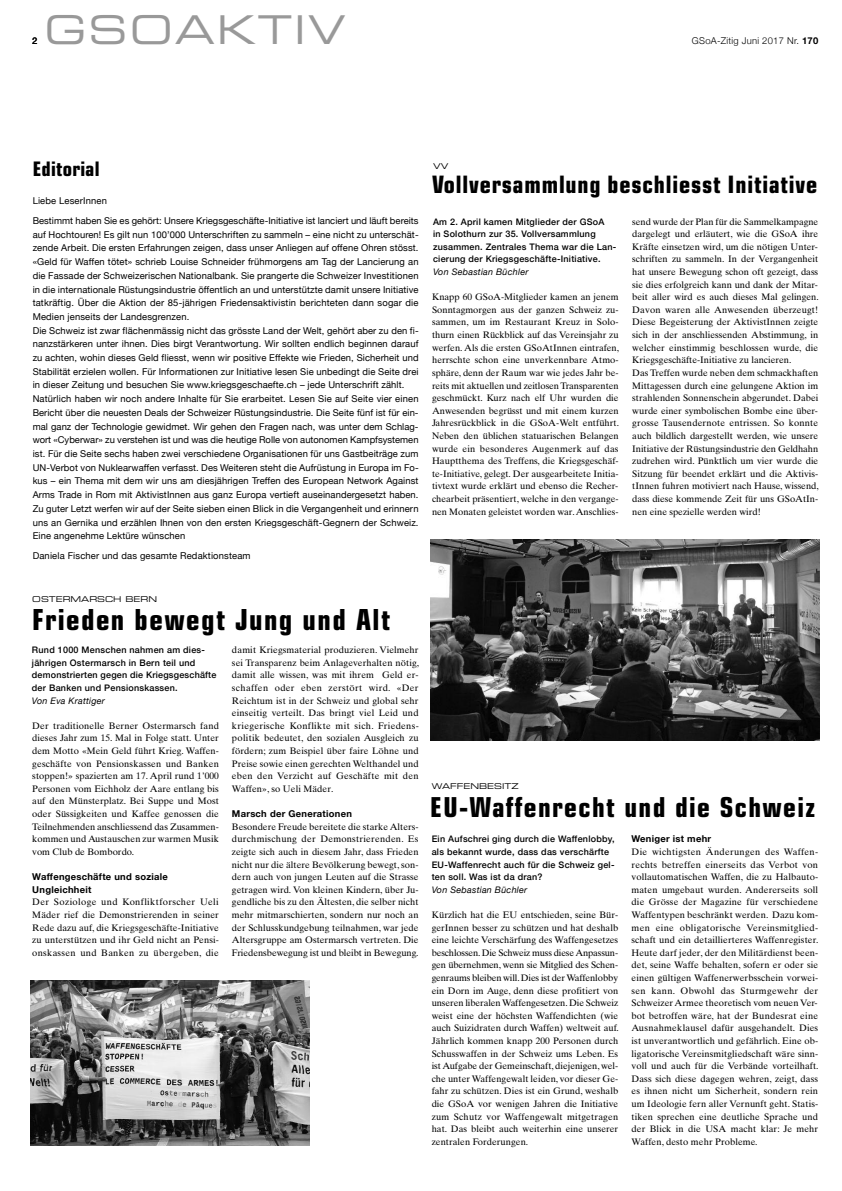
<style>
.page{position:relative;width:842px;height:1191px;background:#fff}
.page>*{position:absolute;margin:0;border:0;box-sizing:border-box;transform-origin:0 0}
.t1{font:39.7px "Eurostile Extended Two";letter-spacing:.05em;color:#999}
.t2{font:700 condensed 29px "Eurostile";letter-spacing:.05em;color:#000}
.t3{font:700 condensed 27.5px "Eurostile";letter-spacing:.05em;color:#000}
.t4{font:700 condensed 24px "Eurostile";letter-spacing:.035em;color:#000}
.t5{font:700 condensed 20px "Eurostile";letter-spacing:.015em;color:#000}
.t6{font:9.4px/12.6px "Times Ten";color:#000;text-align:justify}
.t7{font:9.4px/13.7px "Helvetica Neue";letter-spacing:.01em;color:#000}
.t8{font:700 9.4px/12.6px "Helvetica Neue";letter-spacing:.03em;color:#000}
.t9{font:300 9.4px "Helvetica Neue";letter-spacing:.03em;color:#000}
.t10{font:500 9.2px "Helvetica Neue";color:#000}
.t11{font:500 9px/12.6px "Helvetica Neue";letter-spacing:.03em;color:#000}
.t12{font:italic 9px "Helvetica Neue";letter-spacing:.03em;color:#000}
.t13{font:8px "Eurostile Extended Two";color:#000}
.s1{font-weight:700}
</style>
<div class="page">
<img style="left:431px;top:540px;width:388px;height:200px">
<img style="left:30px;top:980px;width:280px;height:165px">
<p class="t10" style="left:32px;top:35px;width:7px">2</p>
<h1 class="t1" style="left:45px;top:15px;width:303px">GSOAKTIV</h1>
<p class="t9" style="left:692px;top:35px;width:128px">GSoA-Zitig Juni 2017 Nr. <span class="s1">170</span></p>
<h3 class="t5" style="left:33px;top:161px;width:68px">Editorial</h3>
<p class="t7" style="left:33px;top:191px;width:387px;line-height:19.9px">Liebe LeserInnen<br>Bestimmt haben Sie es gehört: Unsere Kriegsgeschäfte-Initiative ist lanciert und läuft bereits</p>
<p class="t7" style="left:33px;top:227px;width:387px">auf Hochtouren! Es gilt nun 100’000 Unterschriften zu sammeln – eine nicht zu unterschät&shy;zende Arbeit. Die ersten Erfahrungen zeigen, dass unser Anliegen auf offene Ohren stösst. «Geld für Waffen tötet» schrieb Louise Schneider frühmorgens am Tag der Lancierung an die Fassade der Schweizerischen Nationalbank. Sie prangerte die Schweizer Investitionen in die internationale Rüstungsindustrie öffentlich an und unterstützte damit unsere Initiative tatkräftig. Über die Aktion der 85-jährigen Friedensaktivistin berichteten dann sogar die Medien jenseits der Landesgrenzen.<br>Die Schweiz ist zwar flächenmässig nicht das grösste Land der Welt, gehört aber zu den fi&shy;nanzstärkeren unter ihnen. Dies birgt Verantwortung. Wir sollten endlich beginnen darauf zu achten, wohin dieses Geld fliesst, wenn wir positive Effekte wie Frieden, Sicherheit und Stabilität erzielen wollen. Für Informationen zur Initiative lesen Sie unbedingt die Seite drei in dieser Zeitung und besuchen Sie www.kriegsgeschaefte.ch – jede Unterschrift zählt.<br>Natürlich haben wir noch andere Inhalte für Sie erarbeitet. Lesen Sie auf Seite vier einen Bericht über die neuesten Deals der Schweizer Rüstungsindustrie. Die Seite fünf ist für ein&shy;mal ganz der Technologie gewidmet. Wir gehen den Fragen nach, was unter dem Schlag&shy;wort «Cyberwar» zu verstehen ist und was die heutige Rolle von autonomen Kampfsystemen ist. Für die Seite sechs haben zwei verschiedene Organisationen für uns Gastbeiträge zum UN-Verbot von Nuklearwaffen verfasst. Des Weiteren steht die Aufrüstung in Europa im Fo&shy;kus – ein Thema mit dem wir uns am diesjährigen Treffen des European Network Against Arms Trade in Rom mit AktivistInnen aus ganz Europa vertieft auseinandergesetzt haben.<br>Zu guter Letzt werfen wir auf der Seite sieben einen Blick in die Vergangenheit und erinnern uns an Gernika und erzählen Ihnen von den ersten Kriegsgeschäft-Gegnern der Schweiz.<br>Eine angenehme Lektüre wünschen</p>
<p class="t7" style="left:33px;top:549px;width:219px">Daniela Fischer und das gesamte Redaktionsteam</p>
<p class="t13" style="left:433px;top:163px;width:17px">VV</p>
<h3 class="t4" style="left:432px;top:176px;width:387px">Vollversammlung beschliesst Initiative</h3>
<p class="t11" style="left:433px;top:215px;width:185px">Am 2. April kamen Mitglieder der GSoA<br>in Solothurn zur 35. Vollversammlung zusammen. Zentrales Thema war die Lan&shy;cierung der Kriegsgeschäfte-Initiative.</p>
<p class="t12" style="left:433px;top:266px;width:97px">Von Sebastian Büchler</p>
<p class="t6" style="left:432px;top:292px;width:189px">Knapp 60 GSoA-Mitglieder kamen an jenem Sonntagmorgen aus der ganzen Schweiz zu&shy;sammen, um im Restaurant Kreuz in Solo&shy;thurn einen Rückblick auf das Vereinsjahr zu werfen. Als die ersten GSoAtInnen eintrafen, herrschte schon eine unverkennbare Atmo&shy;sphäre, denn der Raum war wie jedes Jahr be&shy;reits mit aktuellen und zeitlosen Transparenten geschmückt. Kurz nach elf Uhr wurden die Anwesenden begrüsst und mit einem kurzen Jahresrückblick in die GSoA-Welt entführt.<br>Neben den üblichen statuarischen Belangen wurde ein besonderes Augenmerk auf das Hauptthema des Treffens, die Kriegsgeschäf&shy;te-Initiative, gelegt. Der ausgearbeitete Initia&shy;tivtext wurde erklärt und ebenso die Recher&shy;chearbeit präsentiert, welche in den vergange&shy;nen Monaten geleistet worden war.Anschlies-</p>
<p class="t6" style="left:632px;top:216px;width:188px;text-align:left">send wurde der Plan für die Sammelkampagne dargelegt und erläutert, wie die GSoA ihre Kräfte einsetzen wird, um die nötigen Unter&shy;schriften zu sammeln. In der Vergangenheit hat unsere Bewegung schon oft gezeigt, dass sie dies erfolgreich kann und dank der Mitar&shy;beit aller wird es auch dieses Mal gelingen.<br>Davon waren alle Anwesenden überzeugt!<br>Diese Begeisterung der AktivistInnen zeigte sich in der anschliessenden Abstimmung, in welcher einstimmig beschlossen wurde, die Kriegsgeschäfte-Initiative zu lancieren.<br>Das Treffen wurde neben dem schmackhaften Mittagessen durch eine gelungene Aktion im strahlenden Sonnenschein abgerundet. Dabei wurde einer symbolischen Bombe eine über&shy;grosse Tausendernote entrissen. So konnte auch bildlich dargestellt werden, wie unsere Initiative der Rüstungsindustrie den Geldhahn zudrehen wird. Pünktlich um vier wurde die Sitzung für beendet erklärt und die Aktivis&shy;tInnen fuhren motiviert nach Hause, wissend, dass diese kommende Zeit für uns GSoAtIn&shy;nen eine spezielle werden wird!</p>
<p class="t13" style="left:32px;top:596px;width:126px">OSTERMARSCH BERN</p>
<h2 class="t2" style="left:32px;top:609px;width:359px">Frieden bewegt Jung und Alt</h2>
<p class="t11" style="left:32px;top:643px;width:186px">Rund 1000 Menschen nahmen am dies&shy;jährigen Ostermarsch in Bern teil und demonstrierten gegen die Kriegsgeschäfte der Banken und Pensionskassen.</p>
<p class="t12" style="left:32px;top:695px;width:75px">Von Eva Krattiger</p>
<p class="t6" style="left:32px;top:720px;width:188px">Der traditionelle Berner Ostermarsch fand dieses Jahr zum 15. Mal in Folge statt. Unter dem Motto «Mein Geld führt Krieg. Waffen&shy;geschäfte von Pensionskassen und Banken stoppen!» spazierten am 17. April rund 1’000<br>Personen vom Eichholz der Aare entlang bis auf den Münsterplatz. Bei Suppe und Most oder Süssigkeiten und Kaffee genossen die Teilnehmenden anschliessend das Zusammen&shy;kommen und Austauschen zur warmen Musik vom Club de Bombordo.</p>
<p class="t8" style="left:32px;top:870px;width:137px">Waffengeschäfte und soziale<br>Ungleichheit</p>
<p class="t6" style="left:32px;top:896px;width:188px">Der Soziologe und Konfliktforscher Ueli Mäder rief die Demonstrierenden in seiner Rede dazu auf, die Kriegsgeschäfte-Initiative zu unterstützen und ihr Geld nicht an Pensi&shy;onskassen und Banken zu übergeben, die</p>
<p class="t6" style="left:232px;top:644px;width:189px">damit Kriegsmaterial produzieren. Vielmehr sei Transparenz beim Anlageverhalten nötig, damit alle wissen, was mit ihrem Geld er&shy;schaffen oder eben zerstört wird. «Der Reichtum ist in der Schweiz und global sehr einseitig verteilt. Das bringt viel Leid und kriegerische Konflikte mit sich. Friedens&shy;politik bedeutet, den sozialen Ausgleich zu fördern; zum Beispiel über faire Löhne und Preise sowie einen gerechten Welthandel und eben den Verzicht auf Geschäfte mit den Waffen», so Ueli Mäder.</p>
<p class="t8" style="left:232px;top:807px;width:121px">Marsch der Generationen</p>
<p class="t6" style="left:232px;top:821px;width:188px">Besondere Freude bereitete die starke Alters&shy;durchmischung der Demonstrierenden. Es zeigte sich auch in diesem Jahr, dass Frieden nicht nur die ältere Bevölkerung bewegt, son&shy;dern auch von jungen Leuten auf die Strasse getragen wird. Von kleinen Kindern, über Ju&shy;gendliche bis zu den Ältesten, die selber nicht mehr mitmarschierten, sondern nur noch an der Schlusskundgebung teilnahmen, war jede Altersgruppe am Ostermarsch vertreten. Die Friedensbewegung ist und bleibt in Bewegung.</p>
<p class="t13" style="left:432px;top:782px;width:88px">WAFFENBESITZ</p>
<h3 class="t3" style="left:430px;top:797px;width:386px">EU-Waffenrecht und die Schweiz</h3>
<p class="t11" style="left:432px;top:832px;width:184px">Ein Aufschrei ging durch die Waffenlobby, als bekannt wurde, dass das verschärfte EU-Waffenrecht auch für die Schweiz gel&shy;ten soll. Was ist da dran?</p>
<p class="t12" style="left:432px;top:884px;width:97px">Von Sebastian Büchler</p>
<p class="t6" style="left:432px;top:909px;width:189px">Kürzlich hat die EU entschieden, seine Bür&shy;gerInnen besser zu schützen und hat deshalb eine leichte Verschärfung des Waffengesetzes beschlossen.Die Schweiz muss dieseAnpassun&shy;gen übernehmen, wenn sie Mitglied des Schen&shy;genraums bleiben will.Dies ist derWaffenlobby ein Dorn im Auge, denn diese profitiert von unseren liberalenWaffengesetzen. Die Schweiz weist eine der höchsten Waffendichten (wie auch Suizidraten durch Waffen) weltweit auf.<br>Jährlich kommen knapp 200 Personen durch Schusswaffen in der Schweiz ums Leben. Es ist Aufgabe der Gemeinschaft, diejenigen, wel&shy;che unter Waffengewalt leiden, vor dieser Ge&shy;fahr zu schützen. Dies ist ein Grund, weshalb die GSoA vor wenigen Jahren die Initiative zum Schutz vor Waffengewalt mitgetragen hat. Das bleibt auch weiterhin eine unserer zentralen Forderungen.</p>
<p class="t8" style="left:631px;top:832px;width:81px">Weniger ist mehr</p>
<p class="t6" style="left:631px;top:846px;width:189px">Die wichtigsten Änderungen des Waffen&shy;rechts betreffen einerseits das Verbot von vollautomatischen Waffen, die zu Halbauto&shy;maten umgebaut wurden. Andererseits soll die Grösse der Magazine für verschiedene Waffentypen beschränkt werden. Dazu kom&shy;men eine obligatorische Vereinsmitglied&shy;schaft und ein detaillierteres Waffenregister.<br>Heute darf jeder, der den Militärdienst been&shy;det, seine Waffe behalten, sofern er oder sie einen gültigen Waffenerwerbsschein vorwei&shy;sen kann. Obwohl das Sturmgewehr der Schweizer Armee theoretisch vom neuen Ver&shy;bot betroffen wäre, hat der Bundesrat eine Ausnahmeklausel dafür ausgehandelt. Dies ist unverantwortlich und gefährlich. Eine ob&shy;ligatorische Vereinsmitgliedschaft wäre sinn&shy;voll und auch für die Verbände vorteilhaft.<br>Dass sich diese dagegen wehren, zeigt, dass es ihnen nicht um Sicherheit, sondern rein um Ideologie fern aller Vernunft geht. Statis&shy;tiken sprechen eine deutliche Sprache und der Blick in die USA macht klar: Je mehr Waffen, desto mehr Probleme.</p>
</div>
